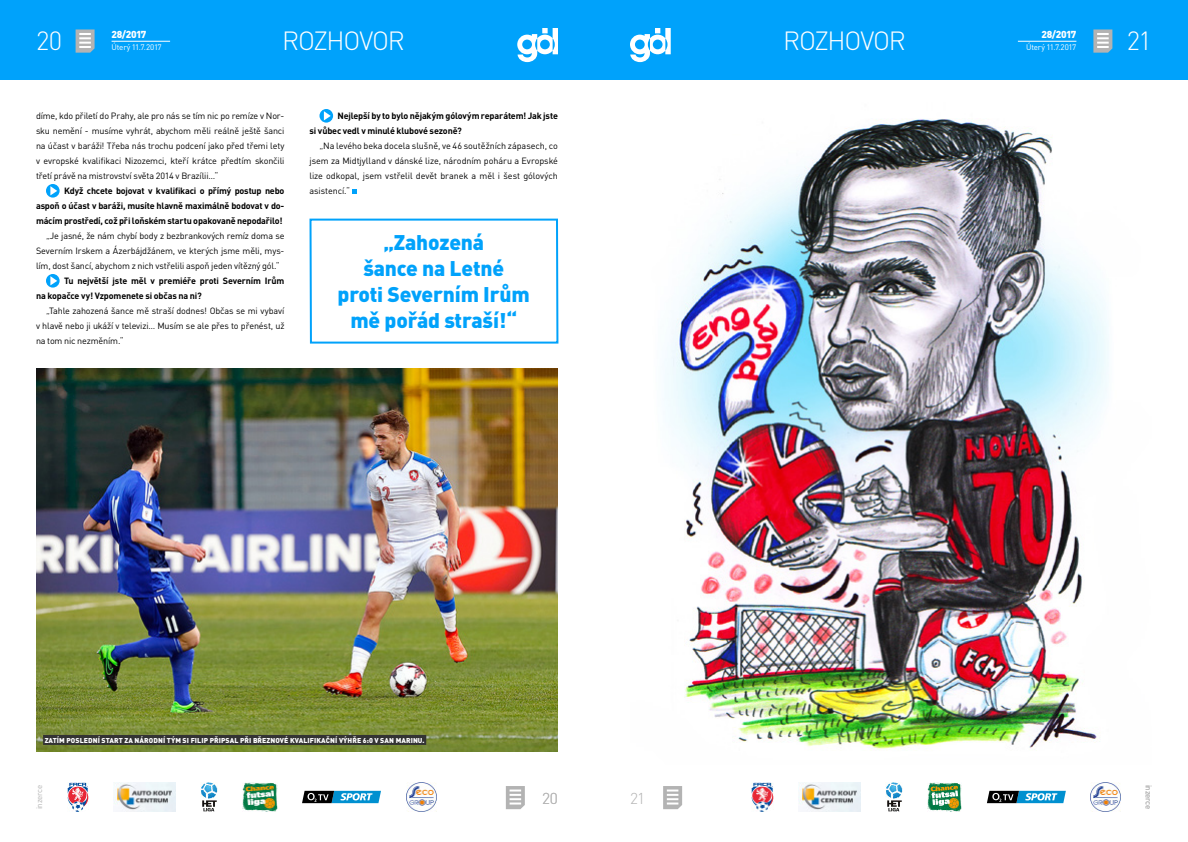
<style>
.page{position:relative;width:1188px;height:842px;background:#fff}
.page>*{position:absolute;margin:0;border:0;box-sizing:border-box;transform-origin:0 0}
.t1{font:300 26px "DIN Pro";letter-spacing:-.05em;color:#fff}
.t2{font:900 21px/26px "DIN Pro";letter-spacing:-.01em;color:#00a2fb;text-align:center}
.t3{font:300 15.6px "DIN Pro";color:#b3b3b3}
.t4{font:900 10px "DIN Pro";letter-spacing:-.04em;color:#fff}
.t5{font:9px/15px "DIN Pro";letter-spacing:-.015em;color:#000;text-align:justify}
.t6{font:700 9px/15px "DIN Pro";letter-spacing:-.02em;color:#000}
.t7{font:8px "DIN Pro";letter-spacing:-.03em;color:#fff}
.t8{font:8px "DIN Pro";letter-spacing:-.025em;color:#b3b3b3}
.t9{font:900 7px "DIN Pro";letter-spacing:.01em;color:#fff}
</style>
<div class="page">
<div style="left:594px;top:0;width:594px;height:80px;background:#00a2fb"></div>
<div style="left:0;top:0;width:594px;height:80px;background:#00a2fb"></div>
<svg style="left:630px;top:28px;width:41px;height:34px"></svg>
<svg style="left:1093px;top:29px;width:19px;height:24px"></svg>
<svg style="left:517px;top:28px;width:41px;height:34px"></svg>
<svg style="left:76px;top:29px;width:19px;height:24px"></svg>
<svg style="left:663px;top:786px;width:19px;height:23px"></svg>
<svg style="left:506px;top:786px;width:19px;height:23px"></svg>
<img style="left:67px;top:782px;width:21px;height:30px">
<img style="left:113px;top:782px;width:62px;height:30px">
<img style="left:752px;top:782px;width:21px;height:30px">
<img style="left:243px;top:782px;width:34px;height:30px">
<img style="left:928px;top:782px;width:34px;height:30px">
<img style="left:798px;top:782px;width:62px;height:30px">
<img style="left:406px;top:782px;width:30px;height:30px">
<img style="left:1091px;top:782px;width:30px;height:30px">
<img style="left:200px;top:782px;width:18px;height:30px">
<img style="left:885px;top:782px;width:18px;height:30px">
<svg style="left:302px;top:791px;width:79px;height:12px"></svg>
<svg style="left:987px;top:791px;width:79px;height:12px"></svg>
<hr style="left:1018px;top:41px;width:58px;height:1px;background:#fff">
<hr style="left:112px;top:41px;width:58px;height:1px;background:#fff">
<img style="left:664px;top:118px;width:445px;height:633px">
<img style="left:36px;top:369px;width:522px;height:383px">
<div style="left:43px;top:735px;width:383px;height:10px;background:#333"></div>
<svg style="left:46px;top:184px;width:14px;height:14px"></svg>
<svg style="left:50px;top:186px;width:7px;height:9px"></svg>
<svg style="left:46px;top:274px;width:14px;height:14px"></svg>
<svg style="left:50px;top:276px;width:7px;height:9px"></svg>
<svg style="left:320px;top:109px;width:13px;height:14px"></svg>
<svg style="left:324px;top:111px;width:7px;height:9px"></svg>
<svg style="left:352px;top:189px;width:5px;height:5px"></svg>
<svg style="left:309px;top:218px;width:250px;height:126px"></svg>
<p class="t4" style="left:112px;top:28px;width:36px">28/2017</p>
<h1 class="t1" style="left:282px;top:23px;width:124px">ROZHOVOR</h1>
<h1 class="t1" style="left:783px;top:23px;width:124px">ROZHOVOR</h1>
<p class="t4" style="left:1042px;top:28px;width:36px">28/2017</p>
<h1 class="t1" style="left:36px;top:23px;width:28px">20</h1>
<h1 class="t1" style="left:1127px;top:23px;width:27px">21</h1>
<p class="t7" style="left:112px;top:42px;width:52px">Úterý 11.7.2017</p>
<p class="t7" style="left:1026px;top:42px;width:52px">Úterý 11.7.2017</p>
<p class="t5" style="left:36px;top:107px;width:250px">díme, kdo přiletí do Prahy, ale pro nás se tím nic po remíze v Nor&shy;sku nemění - musíme vyhrát, abychom měli reálně ještě šanci na účast v baráži! Třeba nás trochu podcení jako před třemi lety v evropské kvalifikaci Nizozemci, kteří krátce předtím skončili třetí právě na mistrovství světa 2014 v Brazílii…“</p>
<p class="t6" style="left:36px;top:182px;width:250px;text-align:justify;text-indent:28px">Když chcete bojovat v kvalifikaci o přímý postup nebo aspoň o účast v baráži, musíte hlavně maximálně bodovat v do&shy;mácím prostředí, což při loňském startu opakovaně nepodařilo!</p>
<p class="t5" style="left:36px;top:227px;width:250px;text-indent:10px">„Je jasné, že nám chybí body z bezbrankových remíz doma se Severním Irskem a Ázerbájdžánem, ve kterých jsme měli, mys&shy;lím, dost šancí, abychom z nich vstřelili aspoň jeden vítězný gól.“</p>
<p class="t6" style="left:36px;top:272px;width:250px;text-indent:28px">Tu největší jste měl v premiéře proti Severním Irům na kopačce vy! Vzpomenete si občas na ni?</p>
<p class="t5" style="left:36px;top:302px;width:250px;text-indent:10px">„Tahle zahozená šance mě straší dodnes! Občas se mi vybaví v hlavě nebo ji ukáží v televizi… Musím se ale přes to přenést, už na tom nic nezměním.“</p>
<p class="t6" style="left:310px;top:107px;width:250px;text-indent:28px">Nejlepší by to bylo nějakým gólovým reparátem! Jak jste si vůbec vedl v minulé klubové sezoně?</p>
<p class="t5" style="left:310px;top:137px;width:250px;text-indent:10px">„Na levého beka docela slušně, ve 46 soutěžních zápasech, co jsem za Midtjylland v dánské lize, národním poháru a Evropské lize odkopal, jsem vstřelil devět branek a měl i šest gólových asistencí.“</p>
<h2 class="t2" style="left:338px;top:228px;width:194px">„Zahozená<br>šance na Letné<br>proti Severním Irům mě pořád straší!“</h2>
<p class="t9" style="left:45px;top:735px;width:382px">ZATÍM POSLEDNÍ START ZA NÁRODNÍ TÝM SI FILIP PŘIPSAL PŘI BŘEZNOVÉ KVALIFIKAČNÍ VÝHŘE 6:0 V SAN MARINU.</p>
<p class="t8" style="left:34px;top:809px;width:26px;rotate:-90deg">inzerce</p>
<p class="t8" style="left:1154px;top:785px;width:26px;rotate:90deg">inzerce</p>
<h3 class="t3" style="left:542px;top:787px;width:17px">20</h3>
<h3 class="t3" style="left:630px;top:787px;width:17px">21</h3>
</div>
